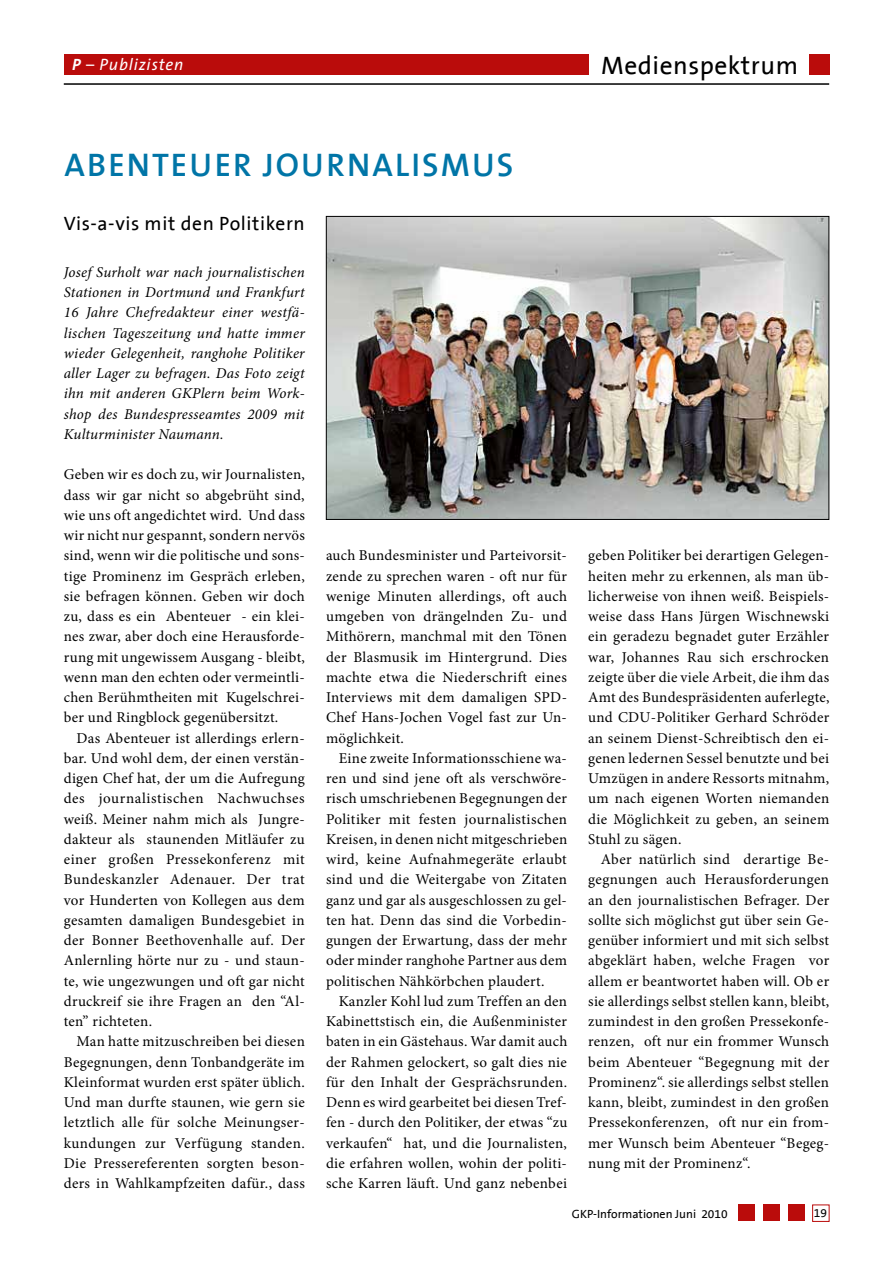
<style>
.page{position:relative;width:893px;height:1263px;background:#fff}
.page>*{position:absolute;margin:0;border:0;box-sizing:border-box;transform-origin:0 0}
.t1{font:600 33px "The Sans";color:#0075a7}
.t2{font:25.5px "The Sans B5 Plain";color:#000}
.t3{font:19.5px "The Sans B5 Plain";color:#000}
.t4{font:italic 16.5px "The Sans";letter-spacing:.05em;color:#fff}
.t5{font:15px/20.2px "Minion Pro";letter-spacing:.02em;color:#000;text-align:justify}
.t6{font:italic 15px/20.2px "Minion Pro";letter-spacing:.01em;color:#000;text-align:justify}
.t7{font:12px "The Sans B5 Plain";color:#000}
.s1{font-weight:700}
</style>
<div class="page">
<img style="left:328px;top:218px;width:499px;height:300px">
<div style="left:326px;top:216px;width:503px;height:304px;border:1px solid #000"></div>
<div style="left:809px;top:54px;width:20px;height:20px;background:#ba0c0b"></div>
<div style="left:64px;top:54px;width:524px;height:20px;background:#ba0c0b"></div>
<hr style="left:64px;top:83px;width:765px;height:2px;background:#000">
<div style="left:738px;top:1204px;width:17px;height:17px;background:#ba0c0b"></div>
<div style="left:788px;top:1204px;width:16px;height:17px;background:#ba0c0b"></div>
<div style="left:763px;top:1204px;width:17px;height:17px;background:#ba0c0b"></div>
<div style="left:812px;top:1204px;width:17px;height:18px;border:1px solid #ba0c0b"></div>
<p class="t4" style="left:72px;top:50px;width:113px"><span class="s1">!</span> – Publizisten</p>
<h2 class="t2" style="left:601px;top:55px;width:198px">2+*"+,#3+0)14(</h2>
<h1 class="t1" style="left:65px;top:151px;width:450px">!"#$%#&amp;#'()*&amp;'$!+,-.&amp;-</h1>
<h3 class="t3" style="left:64px;top:216px;width:242px">!"#$%$&amp;"#'(")'*+,'-./")"0+1,</h3>
<p class="t6" style="left:64px;top:262px;width:243px">Josef Surholt war nach journalistischen Stationen in Dortmund und Frankfurt 16 Jahre Chefredakteur einer westfä&shy;lischen Tageszeitung und hatte immer wieder Gelegenheit, ranghohe Politiker aller Lager zu befragen. Das Foto zeigt ihn mit anderen GKPlern beim Work&shy;shop des Bundespresseamtes 2009 mit Kulturminister Naumann.</p>
<p class="t5" style="left:64px;top:464px;width:243px">Geben wir es doch zu, wir Journalisten, dass wir gar nicht so abgebrüht sind, wie uns oft angedichtet wird. Und dass wir nicht nur gespannt, sondern nervös sind, wenn wir die politische und sons&shy;tige Prominenz im Gespräch erleben, sie befragen können. Geben wir doch zu, dass es ein Abenteuer - ein klei&shy;nes zwar, aber doch eine Herausforde&shy;rung mit ungewissem Ausgang - bleibt, wenn man den echten oder vermeintli&shy;chen Berühmtheiten mit Kugelschrei&shy;ber und Ringblock gegenübersitzt.</p>
<p class="t5" style="left:64px;top:728px;width:243px;text-indent:13px">Das Abenteuer ist allerdings erlern&shy;bar. Und wohl dem, der einen verstän&shy;digen Chef hat, der um die Aufregung des journalistischen Nachwuchses weiß. Meiner nahm mich als Jungre&shy;dakteur als staunenden Mitläufer zu einer großen Pressekonferenz mit Bundeskanzler Adenauer. Der trat vor Hunderten von Kollegen aus dem gesamten damaligen Bundesgebiet in der Bonner Beethovenhalle auf. Der Anlernling hörte nur zu - und staun&shy;te, wie ungezwungen und oft gar nicht druckreif sie ihre Fragen an den “Al&shy;ten” richteten.</p>
<p class="t5" style="left:64px;top:1031px;width:243px;text-indent:13px">Man hatte mitzuschreiben bei diesen Begegnungen, denn Tonbandgeräte im Kleinformat wurden erst später üblich.<br>Und man durfte staunen, wie gern sie letztlich alle für solche Meinungser&shy;kundungen zur Verfügung standen.<br>Die Pressereferenten sorgten beson&shy;ders in Wahlkampfzeiten dafür., dass</p>
<p class="t5" style="left:326px;top:545px;width:243px">auch Bundesminister und Parteivorsit&shy;zende zu sprechen waren - oft nur für wenige Minuten allerdings, oft auch umgeben von drängelnden Zu- und Mithörern, manchmal mit den Tönen der Blasmusik im Hintergrund. Dies machte etwa die Niederschrift eines Interviews mit dem damaligen SPD-Chef Hans-Jochen Vogel fast zur Un&shy;möglichkeit.</p>
<p class="t5" style="left:326px;top:748px;width:243px;text-indent:13px">Eine zweite Informationsschiene wa&shy;ren und sind jene oft als verschwöre&shy;risch umschriebenen Begegnungen der Politiker mit festen journalistischen Kreisen, in denen nicht mitgeschrieben wird, keine Aufnahmegeräte erlaubt sind und die Weitergabe von Zitaten ganz und gar als ausgeschlossen zu gel&shy;ten hat. Denn das sind die Vorbedin&shy;gungen der Erwartung, dass der mehr oder minder ranghohe Partner aus dem politischen Nähkörbchen plaudert.</p>
<p class="t5" style="left:326px;top:991px;width:243px;text-indent:13px">Kanzler Kohl lud zum Treffen an den Kabinettstisch ein, die Außenminister baten in ein Gästehaus. War damit auch der Rahmen gelockert, so galt dies nie für den Inhalt der Gesprächsrunden.<br>Denn es wird gearbeitet bei diesen Tref&shy;fen - durch den Politiker, der etwas “zu verkaufen“ hat, und die Journalisten, die erfahren wollen, wohin der politi&shy;sche Karren läuft. Und ganz nebenbei</p>
<p class="t5" style="left:588px;top:545px;width:243px">geben Politiker bei derartigen Gelegen&shy;heiten mehr zu erkennen, als man üb&shy;licherweise von ihnen weiß. Beispiels&shy;weise dass Hans Jürgen Wischnewski ein geradezu begnadet guter Erzähler war, Johannes Rau sich erschrocken zeigte über die viele Arbeit, die ihm das Amt des Bundespräsidenten auferlegte, und CDU-Politiker Gerhard Schröder an seinem Dienst-Schreibtisch den ei&shy;genen ledernen Sessel benutzte und bei Umzügen in andere Ressorts mitnahm, um nach eigenen Worten niemanden die Möglichkeit zu geben, an seinem Stuhl zu sägen.</p>
<p class="t5" style="left:588px;top:849px;width:243px;text-indent:13px">Aber natürlich sind derartige Be&shy;gegnungen auch Herausforderungen an den journalistischen Befrager. Der sollte sich möglichst gut über sein Ge&shy;genüber informiert und mit sich selbst abgeklärt haben, welche Fragen vor allem er beantwortet haben will. Ob er sie allerdings selbst stellen kann, bleibt, zumindest in den großen Pressekonfe&shy;renzen, oft nur ein frommer Wunsch beim Abenteuer “Begegnung mit der Prominenz“. sie allerdings selbst stellen kann, bleibt, zumindest in den großen Pressekonferenzen, oft nur ein from&shy;mer Wunsch beim Abenteuer “Begeg&shy;nung mit der Prominenz“.</p>
<p class="t7" style="left:572px;top:1208px;width:157px">78-$9,:.1(%)".,+,';4,"''&lt;=5=</p>
<p class="t7" style="left:814px;top:1208px;width:15px">56</p>
</div>
